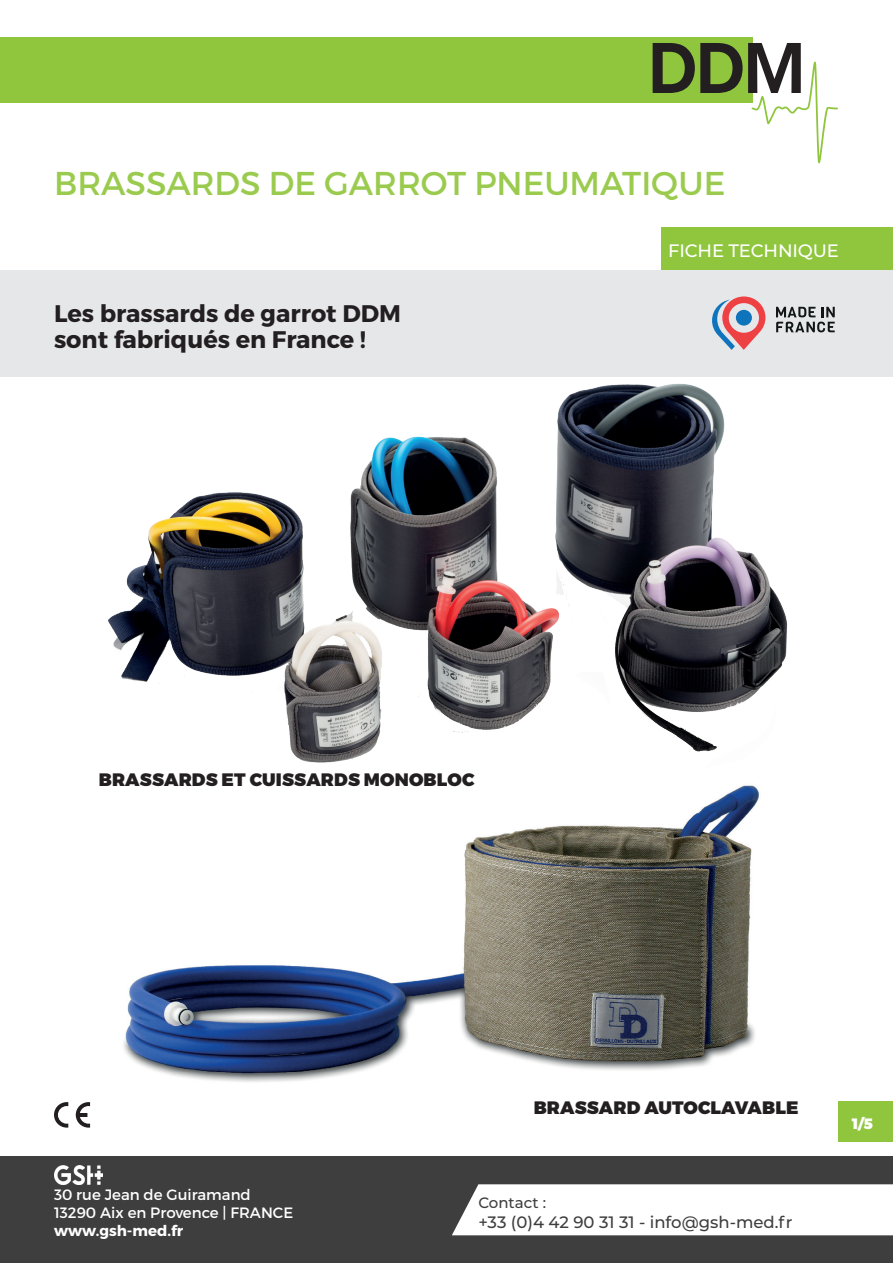
<style>
.page{position:relative;width:893px;height:1263px;background:#fff}
.page>*{position:absolute;margin:0;border:0;box-sizing:border-box;transform-origin:0 0}
.t1{font:33px "Montserrat";color:#9acb4e}
.t2{font:700 24px/25.5px "Montserrat";color:#231f20}
.t3{font:900 18px "Montserrat";letter-spacing:.01em;color:#231f20}
.t4{font:500 18px "Montserrat";letter-spacing:-.01em;color:#fff}
.t5{font:500 16.5px "Montserrat";color:#3e3e3f}
.t6{font:15px/18px "Montserrat";color:#fff}
.t7{font:700 15px "Montserrat";color:#fff}
.t8{font:500 15px "Montserrat";color:#3e3e3f}
.t9{font:900 15px "Montserrat";color:#fff}
</style>
<div class="page">
<div style="left:0;top:1157px;width:893px;height:106px;background:#3e3e3f"></div>
<div style="left:452px;top:1184px;width:441px;height:51px;background:#fff"></div>
<div style="left:839px;top:1101px;width:54px;height:40px;background:#8fc63e"></div>
<img style="left:54px;top:1166px;width:49px;height:18px">
<img style="left:90px;top:785px;width:669px;height:321px">
<div style="left:0;top:270px;width:893px;height:106px;background:#e6e7e9"></div>
<div style="left:0;top:38px;width:753px;height:65px;background:#8fc63e"></div>
<svg style="left:653px;top:43px;width:185px;height:120px"></svg>
<svg style="left:712px;top:296px;width:53px;height:54px"></svg>
<div style="left:736px;top:310px;width:16px;height:16px;background:#1074bc;border-radius:50%"></div>
<svg style="left:776px;top:307px;width:59px;height:25px"></svg>
<img style="left:99px;top:376px;width:695px;height:387px">
<svg style="left:54px;top:1102px;width:14px;height:25px"></svg>
<svg style="left:76px;top:1102px;width:14px;height:25px"></svg>
<div style="left:661px;top:227px;width:232px;height:43px;background:#8fc63e"></div>
<h1 class="t1" style="left:54px;top:163px;width:673px">BRASSARDS DE GARROT PNEUMATIQUE</h1>
<h2 class="t2" style="left:54px;top:301px;width:348px">Les brassards de garrot DDM sont fabriqués en France !</h2>
<p class="t4" style="left:668px;top:238px;width:172px">FICHE TECHNIQUE</p>
<p class="t3" style="left:99px;top:768px;width:377px">BRASSARDS ET CUISSARDS MONOBLOC</p>
<p class="t6" style="left:54px;top:1185px;width:241px">30 rue Jean de Guiramand<br>13290 Aix en Provence | FRANCE</p>
<p class="t7" style="left:54px;top:1221px;width:131px">www.gsh-med.fr</p>
<p class="t3" style="left:534px;top:1097px;width:266px">BRASSARD AUTOCLAVABLE</p>
<p class="t8" style="left:478px;top:1192px;width:69px">Contact :</p>
<p class="t5" style="left:478px;top:1210px;width:316px">+33 (0)4 42 90 31 31 - info@gsh-med.fr</p>
<p class="t9" style="left:852px;top:1114px;width:23px">1/5</p>
</div>
